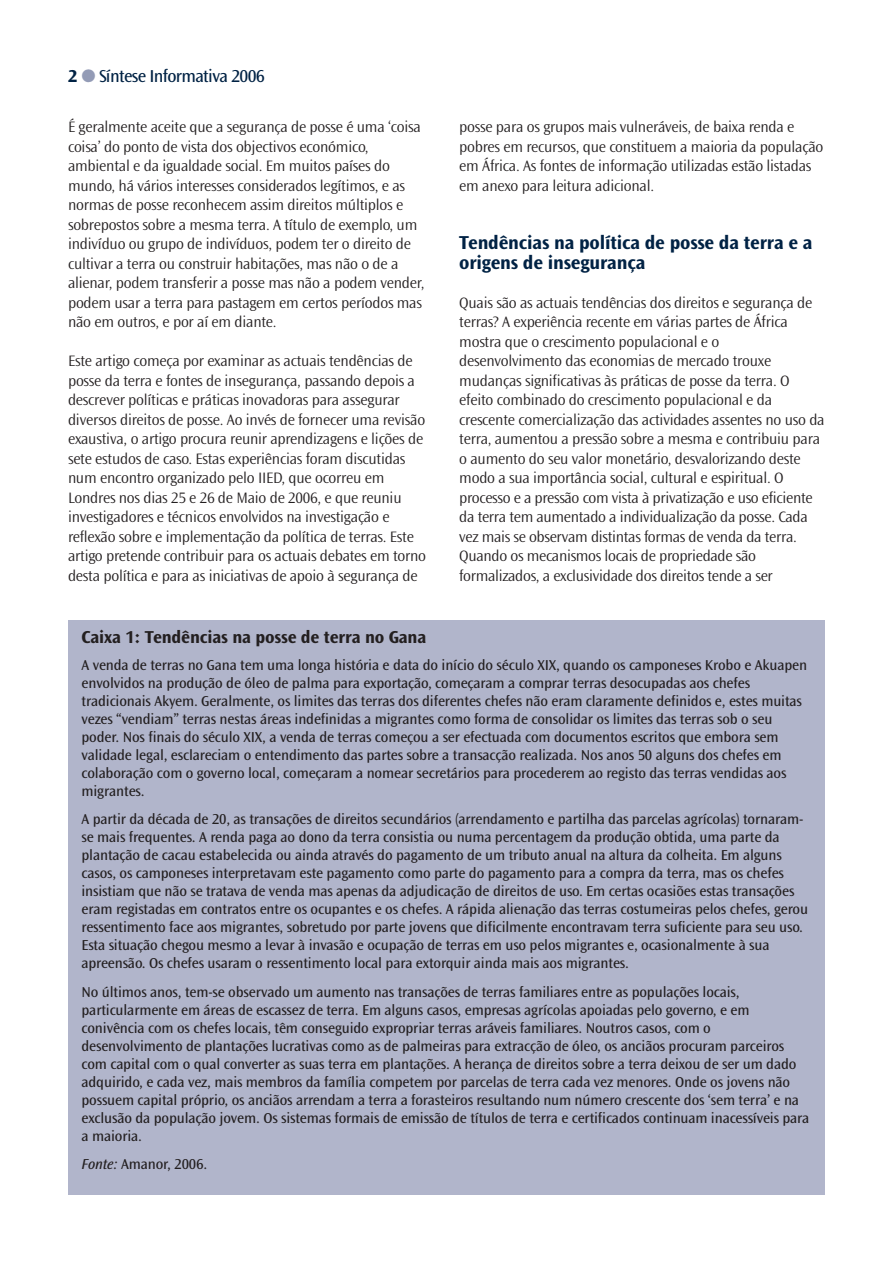
<style>
.page{position:relative;width:893px;height:1263px;background:#fff}
.page>*{position:absolute;margin:0;border:0;box-sizing:border-box;transform-origin:0 0}
.t1{font:700 19.5px/19.5px "Ocean Sans";letter-spacing:-.01em;color:#024}
.t2{font:700 18px "Ocean Sans";letter-spacing:-.01em;color:#231f20}
.t3{font:18px "Ocean Sans";letter-spacing:-.035em;color:#024}
.t4{font:300 15.75px/19.5px "Ocean Sans";letter-spacing:-.015em;color:#231f20}
.t5{font:15px/18px "Ocean Sans";letter-spacing:-.01em;color:#231f20}
.s1{font-weight:700}
.s2{color:#939bb6}
.s3{font-style:italic}
</style>
<div class="page">
<div style="left:68px;top:621px;width:757px;height:574px;background:#b1b5cb"></div>
<p class="t3" style="left:68px;top:69px;width:198px"><span class="s1">2</span> <span class="s2">●</span> Síntese Informativa 2006</p>
<p class="t4" style="left:68px;top:118px;width:358px">É geralmente aceite que a segurança de posse é uma ‘coisa coisa’ do ponto de vista dos objectivos económico, ambiental e da igualdade social. Em muitos países do mundo, há vários interesses considerados legítimos, e as normas de posse reconhecem assim direitos múltiplos e sobrepostos sobre a mesma terra. A título de exemplo, um indivíduo ou grupo de indivíduos, podem ter o direito de cultivar a terra ou construir habitações, mas não o de a alienar, podem transferir a posse mas não a podem vender, podem usar a terra para pastagem em certos períodos mas não em outros, e por aí em diante.</p>
<p class="t4" style="left:68px;top:352px;width:360px">Este artigo começa por examinar as actuais tendências de posse da terra e fontes de insegurança, passando depois a descrever políticas e práticas inovadoras para assegurar diversos direitos de posse. Ao invés de fornecer uma revisão exaustiva, o artigo procura reunir aprendizagens e lições de sete estudos de caso. Estas experiências foram discutidas num encontro organizado pelo IIED, que ocorreu em Londres nos dias 25 e 26 de Maio de 2006, e que reuniu investigadores e técnicos envolvidos na investigação e reflexão sobre e implementação da política de terras. Este artigo pretende contribuir para os actuais debates em torno desta política e para as iniciativas de apoio à segurança de</p>
<p class="t4" style="left:459px;top:118px;width:366px">posse para os grupos mais vulneráveis, de baixa renda e pobres em recursos, que constituem a maioria da população em África. As fontes de informação utilizadas estão listadas em anexo para leitura adicional.</p>
<h1 class="t1" style="left:459px;top:234px;width:355px">Tendências na política de posse da terra e a origens de insegurança</h1>
<p class="t4" style="left:459px;top:294px;width:367px">Quais são as actuais tendências dos direitos e segurança de terras? A experiência recente em várias partes de África mostra que o crescimento populacional e o desenvolvimento das economias de mercado trouxe mudanças significativas às práticas de posse da terra. O efeito combinado do crescimento populacional e da crescente comercialização das actividades assentes no uso da terra, aumentou a pressão sobre a mesma e contribuiu para o aumento do seu valor monetário, desvalorizando deste modo a sua importância social, cultural e espiritual. O processo e a pressão com vista à privatização e uso eficiente da terra tem aumentado a individualização da posse. Cada vez mais se observam distintas formas de venda da terra.<br>Quando os mecanismos locais de propriedade são formalizados, a exclusividade dos direitos tende a ser</p>
<p class="t2" style="left:82px;top:630px;width:346px">Caixa 1: Tendências na posse de terra no Gana</p>
<p class="t5" style="left:82px;top:657px;width:727px">A venda de terras no Gana tem uma longa história e data do início do século XIX, quando os camponeses Krobo e Akuapen envolvidos na produção de óleo de palma para exportação, começaram a comprar terras desocupadas aos chefes tradicionais Akyem. Geralmente, os limites das terras dos diferentes chefes não eram claramente definidos e, estes muitas vezes “vendiam” terras nestas áreas indefinidas a migrantes como forma de consolidar os limites das terras sob o seu poder. Nos finais do século XIX, a venda de terras começou a ser efectuada com documentos escritos que embora sem validade legal, esclareciam o entendimento das partes sobre a transacção realizada. Nos anos 50 alguns dos chefes em colaboração com o governo local, começaram a nomear secretários para procederem ao registo das terras vendidas aos migrantes.</p>
<p class="t5" style="left:82px;top:811px;width:728px">A partir da década de 20, as transações de direitos secundários (arrendamento e partilha das parcelas agrícolas) tornaram&shy;se mais frequentes. A renda paga ao dono da terra consistia ou numa percentagem da produção obtida, uma parte da plantação de cacau estabelecida ou ainda através do pagamento de um tributo anual na altura da colheita. Em alguns casos, os camponeses interpretavam este pagamento como parte do pagamento para a compra da terra, mas os chefes insistiam que não se tratava de venda mas apenas da adjudicação de direitos de uso. Em certas ocasiões estas transações eram registadas em contratos entre os ocupantes e os chefes. A rápida alienação das terras costumeiras pelos chefes, gerou ressentimento face aos migrantes, sobretudo por parte jovens que dificilmente encontravam terra suficiente para seu uso.<br>Esta situação chegou mesmo a levar à invasão e ocupação de terras em uso pelos migrantes e, ocasionalmente à sua apreensão. Os chefes usaram o ressentimento local para extorquir ainda mais aos migrantes.</p>
<p class="t5" style="left:82px;top:984px;width:729px">No últimos anos, tem-se observado um aumento nas transações de terras familiares entre as populações locais, particularmente em áreas de escassez de terra. Em alguns casos, empresas agrícolas apoiadas pelo governo, e em conivência com os chefes locais, têm conseguido expropriar terras aráveis familiares. Noutros casos, com o desenvolvimento de plantações lucrativas como as de palmeiras para extracção de óleo, os anciãos procuram parceiros com capital com o qual converter as suas terra em plantações. A herança de direitos sobre a terra deixou de ser um dado adquirido, e cada vez, mais membros da família competem por parcelas de terra cada vez menores. Onde os jovens não possuem capital próprio, os anciãos arrendam a terra a forasteiros resultando num número crescente dos ‘sem terra’ e na exclusão da população jovem. Os sistemas formais de emissão de títulos de terra e certificados continuam inacessíveis para a maioria.</p>
<p class="t5" style="left:82px;top:1156px;width:127px"><span class="s3">Fonte:</span> Amanor, 2006.</p>
</div>
